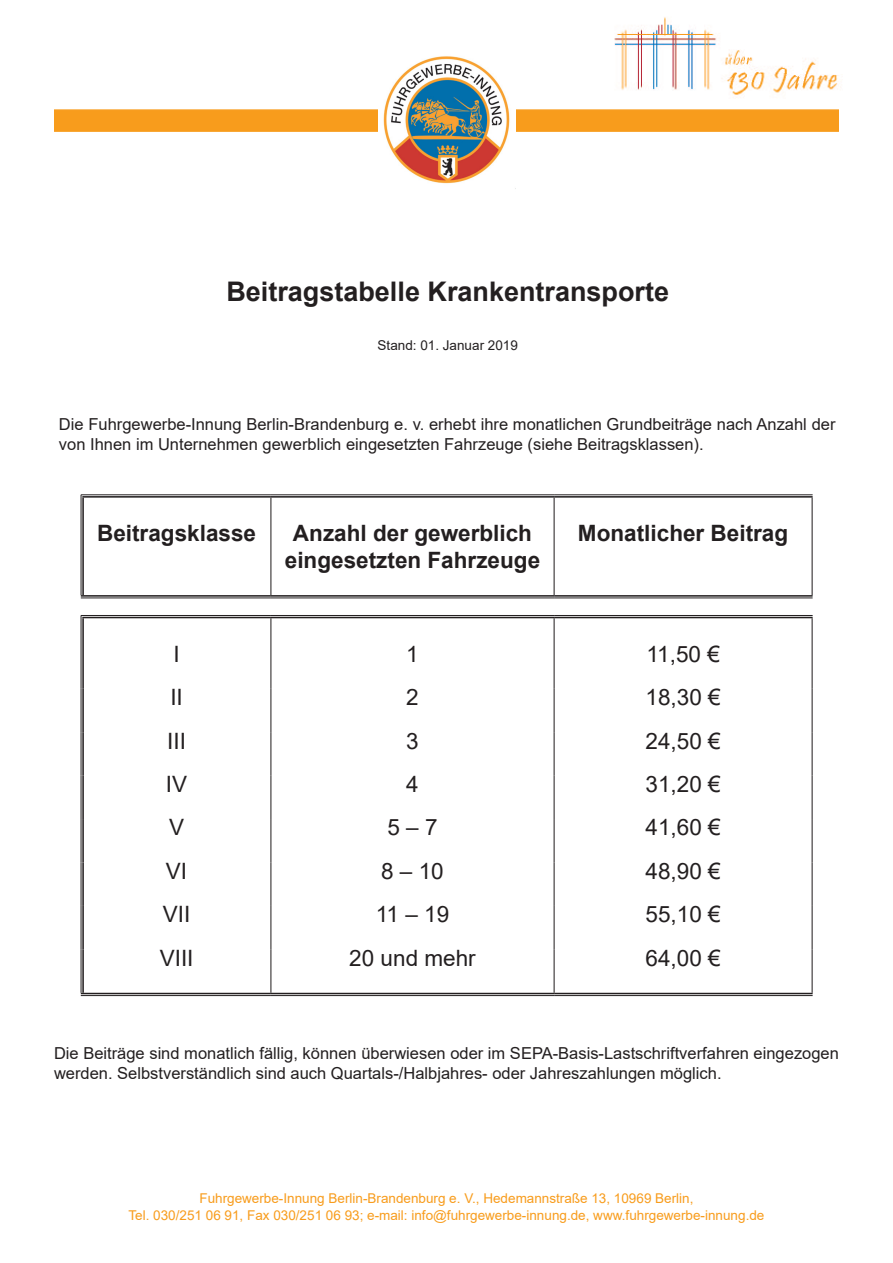
<style>
.page{position:relative;width:893px;height:1263px;background:#fff}
.page>*{position:absolute;margin:0;border:0;box-sizing:border-box;transform-origin:0 0}
.t1{font:700 27px "Arial";color:#231f20}
.t2{font:22.5px "Arial";color:#231f20}
.t3{font:700 22.5px/27px "Arial";color:#231f20;text-align:center}
.t4{font:16.5px/19.8px "Arial";color:#231f20}
.t5{font:13.5px/16.2px "Arial";color:#f89c1c;text-align:center}
.t6{font:13.5px "Arial";color:#231f20}
</style>
<div class="page">
<div style="left:54px;top:109px;width:785px;height:23px;background:#f89c1c;border:2px solid #f89c1c"></div>
<img style="left:378px;top:56px;width:137px;height:128px">
<img style="left:614px;top:17px;width:227px;height:82px">
<hr style="left:81px;top:494px;width:190px;height:4px;background:#b9b8b9">
<hr style="left:271px;top:494px;width:283px;height:4px;background:#b9b8b9">
<hr style="left:554px;top:494px;width:259px;height:4px;background:#b9b8b9">
<hr style="left:81px;top:495px;width:1px;height:100px;background:#231f20">
<hr style="left:82px;top:498px;width:2px;height:97px;background:#231f20">
<hr style="left:81px;top:494px;width:190px;height:1px;background:#231f20">
<hr style="left:82px;top:496px;width:189px;height:2px;background:#231f20">
<hr style="left:270px;top:498px;width:1px;height:97px;background:#231f20">
<hr style="left:271px;top:494px;width:283px;height:1px;background:#231f20">
<hr style="left:271px;top:496px;width:283px;height:2px;background:#231f20">
<hr style="left:554px;top:498px;width:1px;height:97px;background:#231f20">
<hr style="left:554px;top:494px;width:259px;height:1px;background:#231f20">
<hr style="left:554px;top:496px;width:259px;height:2px;background:#231f20">
<hr style="left:812px;top:498px;width:1px;height:97px;background:#231f20">
<hr style="left:81px;top:595px;width:190px;height:2px;background:#231f20">
<hr style="left:81px;top:598px;width:190px;height:1px;background:#231f20">
<hr style="left:271px;top:595px;width:283px;height:2px;background:#231f20">
<hr style="left:271px;top:598px;width:283px;height:1px;background:#231f20">
<hr style="left:554px;top:595px;width:259px;height:2px;background:#231f20">
<hr style="left:554px;top:598px;width:259px;height:1px;background:#231f20">
<hr style="left:81px;top:616px;width:1px;height:73px;background:#231f20">
<hr style="left:82px;top:618px;width:2px;height:71px;background:#231f20">
<hr style="left:81px;top:615px;width:190px;height:1px;background:#231f20">
<hr style="left:82px;top:617px;width:189px;height:1px;background:#231f20">
<hr style="left:270px;top:618px;width:1px;height:71px;background:#231f20">
<hr style="left:271px;top:615px;width:283px;height:1px;background:#231f20">
<hr style="left:271px;top:617px;width:283px;height:1px;background:#231f20">
<hr style="left:554px;top:618px;width:1px;height:71px;background:#231f20">
<hr style="left:554px;top:615px;width:259px;height:1px;background:#231f20">
<hr style="left:554px;top:617px;width:259px;height:1px;background:#231f20">
<hr style="left:812px;top:618px;width:1px;height:71px;background:#231f20">
<hr style="left:81px;top:689px;width:1px;height:43px;background:#231f20">
<hr style="left:82px;top:689px;width:2px;height:43px;background:#231f20">
<hr style="left:270px;top:689px;width:1px;height:43px;background:#231f20">
<hr style="left:554px;top:689px;width:1px;height:43px;background:#231f20">
<hr style="left:812px;top:689px;width:1px;height:43px;background:#231f20">
<hr style="left:81px;top:732px;width:1px;height:44px;background:#231f20">
<hr style="left:82px;top:732px;width:2px;height:44px;background:#231f20">
<hr style="left:270px;top:732px;width:1px;height:44px;background:#231f20">
<hr style="left:554px;top:732px;width:1px;height:44px;background:#231f20">
<hr style="left:812px;top:732px;width:1px;height:44px;background:#231f20">
<hr style="left:81px;top:776px;width:1px;height:43px;background:#231f20">
<hr style="left:82px;top:776px;width:2px;height:43px;background:#231f20">
<hr style="left:270px;top:776px;width:1px;height:43px;background:#231f20">
<hr style="left:554px;top:776px;width:1px;height:43px;background:#231f20">
<hr style="left:812px;top:776px;width:1px;height:43px;background:#231f20">
<hr style="left:81px;top:819px;width:1px;height:43px;background:#231f20">
<hr style="left:82px;top:819px;width:2px;height:43px;background:#231f20">
<hr style="left:270px;top:819px;width:1px;height:43px;background:#231f20">
<hr style="left:554px;top:819px;width:1px;height:43px;background:#231f20">
<hr style="left:812px;top:819px;width:1px;height:43px;background:#231f20">
<hr style="left:81px;top:862px;width:1px;height:44px;background:#231f20">
<hr style="left:82px;top:862px;width:2px;height:44px;background:#231f20">
<hr style="left:270px;top:862px;width:1px;height:44px;background:#231f20">
<hr style="left:554px;top:862px;width:1px;height:44px;background:#231f20">
<hr style="left:812px;top:862px;width:1px;height:44px;background:#231f20">
<hr style="left:81px;top:906px;width:1px;height:43px;background:#231f20">
<hr style="left:82px;top:906px;width:2px;height:43px;background:#231f20">
<hr style="left:270px;top:906px;width:1px;height:43px;background:#231f20">
<hr style="left:554px;top:906px;width:1px;height:43px;background:#231f20">
<hr style="left:812px;top:906px;width:1px;height:43px;background:#231f20">
<hr style="left:81px;top:949px;width:1px;height:44px;background:#231f20">
<hr style="left:82px;top:949px;width:2px;height:44px;background:#231f20">
<hr style="left:81px;top:993px;width:190px;height:1px;background:#231f20">
<hr style="left:81px;top:995px;width:190px;height:1px;background:#231f20">
<hr style="left:270px;top:949px;width:1px;height:44px;background:#231f20">
<hr style="left:271px;top:993px;width:283px;height:1px;background:#231f20">
<hr style="left:271px;top:995px;width:283px;height:1px;background:#231f20">
<hr style="left:554px;top:949px;width:1px;height:44px;background:#231f20">
<hr style="left:554px;top:993px;width:259px;height:1px;background:#231f20">
<hr style="left:554px;top:995px;width:259px;height:1px;background:#231f20">
<hr style="left:812px;top:949px;width:1px;height:44px;background:#231f20">
<h1 class="t1" style="left:226px;top:273px;width:444px">Beitragstabelle Krankentransporte</h1>
<p class="t6" style="left:378px;top:336px;width:142px">Stand: 01. Januar 2019</p>
<p class="t4" style="left:59px;top:414px;width:778px">Die Fuhrgewerbe-Innung Berlin-Brandenburg e. v. erhebt ihre monatlichen Grundbeiträge nach Anzahl der von Ihnen im Unternehmen gewerblich eingesetzten Fahrzeuge (siehe Beitragsklassen).</p>
<h2 class="t3" style="left:97px;top:520px;width:160px">Beitragsklasse</h2>
<h2 class="t3" style="left:285px;top:520px;width:257px">Anzahl der gewerblich eingesetzten Fahrzeuge</h2>
<h2 class="t3" style="left:578px;top:520px;width:212px">Monatlicher Beitrag</h2>
<h2 class="t2" style="left:173px;top:638px;width:8px">I</h2>
<h2 class="t2" style="left:406px;top:638px;width:14px">1</h2>
<h2 class="t2" style="left:646px;top:638px;width:75px">11,50 €</h2>
<h2 class="t2" style="left:170px;top:682px;width:14px">II</h2>
<h2 class="t2" style="left:406px;top:682px;width:14px">2</h2>
<h2 class="t2" style="left:646px;top:682px;width:77px">18,30 €</h2>
<h2 class="t2" style="left:167px;top:725px;width:20px">III</h2>
<h2 class="t2" style="left:406px;top:725px;width:14px">3</h2>
<h2 class="t2" style="left:646px;top:725px;width:77px">24,50 €</h2>
<h2 class="t2" style="left:166px;top:769px;width:23px">IV</h2>
<h2 class="t2" style="left:406px;top:769px;width:14px">4</h2>
<h2 class="t2" style="left:646px;top:769px;width:77px">31,20 €</h2>
<h2 class="t2" style="left:169px;top:812px;width:17px">V</h2>
<h2 class="t2" style="left:387px;top:812px;width:52px">5 – 7</h2>
<h2 class="t2" style="left:645px;top:812px;width:77px">41,60 €</h2>
<h2 class="t2" style="left:166px;top:855px;width:23px">VI</h2>
<h2 class="t2" style="left:381px;top:855px;width:64px">8 – 10</h2>
<h2 class="t2" style="left:645px;top:855px;width:77px">48,90 €</h2>
<h2 class="t2" style="left:163px;top:899px;width:29px">VII</h2>
<h2 class="t2" style="left:376px;top:899px;width:75px">11 – 19</h2>
<h2 class="t2" style="left:646px;top:899px;width:77px">55,10 €</h2>
<h2 class="t2" style="left:160px;top:942px;width:35px">VIII</h2>
<h2 class="t2" style="left:349px;top:942px;width:128px">20 und mehr</h2>
<h2 class="t2" style="left:646px;top:942px;width:77px">64,00 €</h2>
<p class="t4" style="left:54px;top:1043px;width:786px">Die Beiträge sind monatlich fällig, können überwiesen oder im SEPA-Basis-Lastschriftverfahren eingezogen werden. Selbstverständlich sind auch Quartals-/Halbjahres- oder Jahreszahlungen möglich.</p>
<p class="t5" style="left:129px;top:1190px;width:637px">Fuhrgewerbe-Innung Berlin-Brandenburg e. V., Hedemannstraße 13, 10969 Berlin,<br>Tel. 030/251 06 91, Fax 030/251 06 93; e-mail: info@fuhrgewerbe-innung.de, www.fuhrgewerbe-innung.de</p>
</div>
